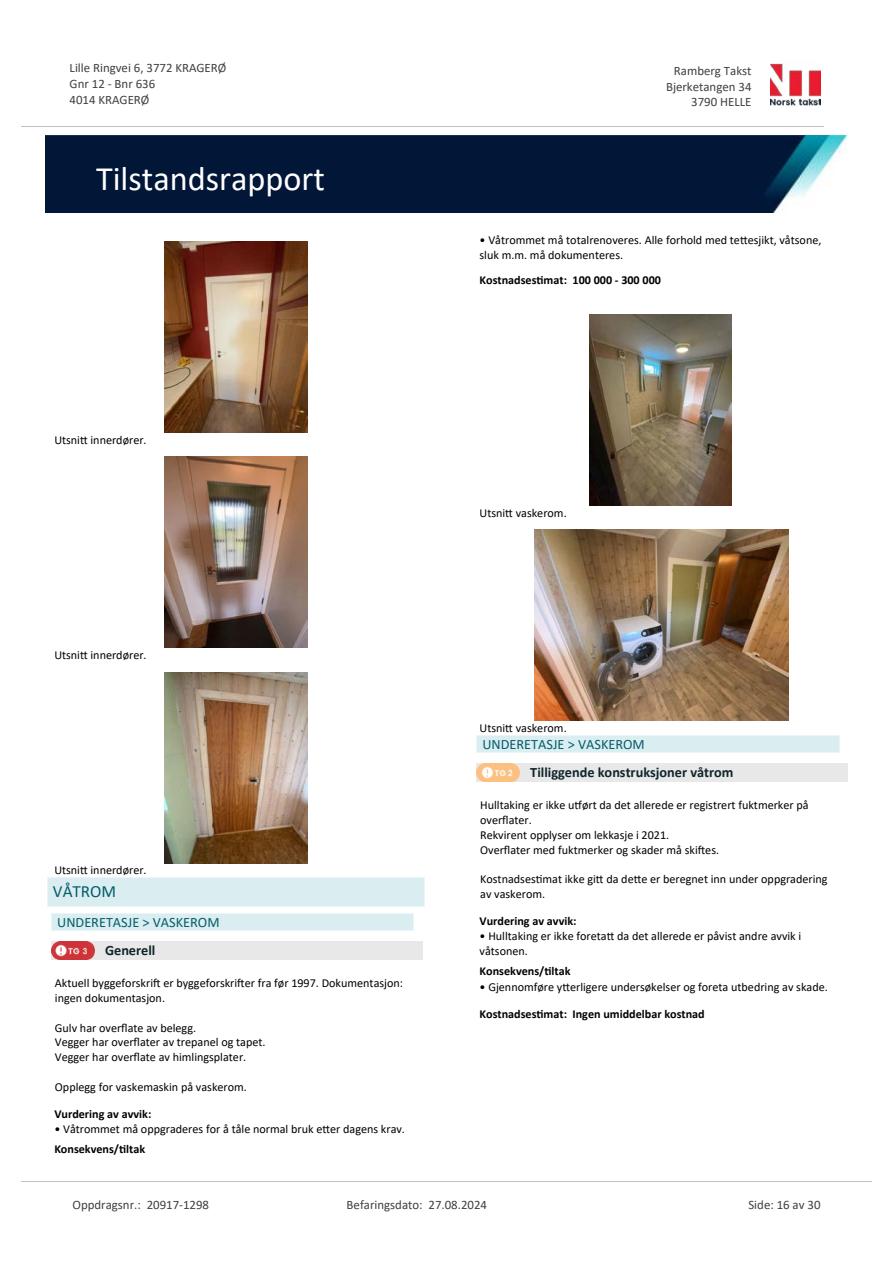
<style>
.page{position:relative;width:893px;height:1263px;background:#fff}
.page>*{position:absolute;margin:0;border:0;box-sizing:border-box;transform-origin:0 0}
.t1{font:34.35px "Calibri";color:#fff}
.t2{font:17.1px "Calibri";color:#065c69}
.t3{font:14.25px "Calibri";color:#065c69}
.t4{font:700 14.25px "Calibri";color:#0f252c}
.t5{font:12.9px/15.8px "Calibri";color:#404040}
.t6{font:12.15px/14.9px "Calibri";color:#000}
.t7{font:700 12.15px "Calibri";color:#000}
</style>
<div class="page">
<img style="left:165px;top:241px;width:142px;height:191px">
<img style="left:165px;top:457px;width:142px;height:191px">
<img style="left:165px;top:672px;width:142px;height:191px">
<div style="left:47px;top:877px;width:377px;height:29px;background:#daeef2"></div>
<svg style="left:47px;top:878px;width:1px;height:28px"></svg>
<svg style="left:424px;top:877px;width:1px;height:29px"></svg>
<hr style="left:47px;top:877px;width:377px;height:1px;background:#eaf5f7">
<hr style="left:47px;top:906px;width:377px;height:1px;background:#eaf5f7">
<div style="left:51px;top:941px;width:372px;height:19px;background:#e8e8e8"></div>
<svg style="left:56px;top:946px;width:39px;height:14px"></svg>
<img style="left:51px;top:941px;width:43px;height:18px">
<div style="left:51px;top:913px;width:363px;height:18px;background:#daeef2"></div>
<svg style="left:51px;top:914px;width:1px;height:17px"></svg>
<hr style="left:51px;top:913px;width:363px;height:1px;background:#eaf5f7">
<hr style="left:51px;top:931px;width:363px;height:1px;background:#eaf5f7">
<img style="left:589px;top:314px;width:143px;height:191px">
<img style="left:534px;top:530px;width:254px;height:190px">
<div style="left:477px;top:763px;width:371px;height:19px;background:#e8e8e8"></div>
<svg style="left:481px;top:768px;width:39px;height:14px"></svg>
<img style="left:477px;top:763px;width:42px;height:18px">
<div style="left:477px;top:735px;width:362px;height:18px;background:#daeef2"></div>
<svg style="left:839px;top:735px;width:1px;height:18px"></svg>
<hr style="left:477px;top:735px;width:362px;height:1px;background:#eaf5f7">
<hr style="left:477px;top:753px;width:362px;height:1px;background:#eaf5f7">
<img style="left:770px;top:63px;width:51px;height:43px">
<hr style="left:21px;top:127px;width:802px;height:1px;background:#c0c0c0">
<img style="left:46px;top:135px;width:800px;height:78px">
<hr style="left:21px;top:1181px;width:851px;height:1px;background:#c0c0c0">
<p class="t5" style="left:70px;top:60px;width:158px">Lille Ringvei 6, 3772 KRAGERØ<br>Gnr 12 - Bnr 636<br>4014 KRAGERØ</p>
<p class="t5" style="left:674px;top:63px;width:79px">Ramberg Takst</p>
<p class="t5" style="left:666px;top:78px;width:87px">Bjerketangen 34</p>
<p class="t5" style="left:691px;top:94px;width:62px">3790 HELLE</p>
<h1 class="t1" style="left:96px;top:155px;width:230px">Tilstandsrapport</h1>
<p class="t6" style="left:54px;top:432px;width:94px">Utsni琀琀 innerdører.</p>
<p class="t6" style="left:54px;top:647px;width:94px">Utsni琀琀 innerdører.</p>
<p class="t6" style="left:54px;top:862px;width:94px">Utsni琀琀 innerdører.</p>
<h2 class="t2" style="left:53px;top:880px;width:65px">VÅTROM</h2>
<p class="t3" style="left:57px;top:912px;width:164px">UNDERETASJE &gt; VASKEROM</p>
<p class="t4" style="left:105px;top:940px;width:52px">Generell</p>
<p class="t6" style="left:55px;top:975px;width:350px">Aktuell byggeforskri昀琀 er byggeforskri昀琀er fra før 1997. Dokumentasjon: ingen dokumentasjon.</p>
<p class="t6" style="left:55px;top:1020px;width:212px">Gulv har over昀氀ate av belegg.<br>Vegger har over昀氀ater av trepanel og tapet.<br>Vegger har over昀氀ate av himlingsplater.</p>
<p class="t6" style="left:55px;top:1079px;width:193px">Opplegg for vaskemaskin på vaskerom.</p>
<p class="t7" style="left:54px;top:1105px;width:98px">Vurdering av avvik:</p>
<p class="t6" style="left:54px;top:1121px;width:352px">• Våtrommet må oppgraderes for å tåle normal bruk e琀琀er dagens krav.</p>
<p class="t7" style="left:54px;top:1141px;width:92px">Konsekvens/琀椀ltak</p>
<p class="t6" style="left:480px;top:232px;width:343px">• Våtrommet må totalrenoveres. Alle forhold med te琀琀esjikt, våtsone, sluk m.m. må dokumenteres.</p>
<p class="t7" style="left:480px;top:272px;width:183px">Kostnadses琀椀mat: 100 000 - 300 000</p>
<p class="t6" style="left:480px;top:505px;width:89px">Utsni琀琀 vaskerom.</p>
<p class="t6" style="left:480px;top:720px;width:89px">Utsni琀琀 vaskerom.</p>
<p class="t4" style="left:530px;top:762px;width:205px">Tilliggende konstruksjoner våtrom</p>
<p class="t6" style="left:480px;top:797px;width:330px">Hulltaking er ikke u琀昀ørt da det allerede er registrert fuktmerker på over昀氀ater.<br>Rekvirent opplyser om lekkasje i 2021.<br>Over昀氀ater med fuktmerker og skader må ski昀琀es.</p>
<p class="t6" style="left:480px;top:871px;width:349px">Kostnadses琀椀mat ikke gi琀琀 da de琀琀e er beregnet inn under oppgradering av vaskerom.</p>
<p class="t3" style="left:482px;top:734px;width:164px">UNDERETASJE &gt; VASKEROM</p>
<p class="t7" style="left:480px;top:912px;width:98px">Vurdering av avvik:</p>
<p class="t6" style="left:480px;top:928px;width:323px">• Hulltaking er ikke foreta琀琀 da det allerede er påvist andre avvik i våtsonen.</p>
<p class="t7" style="left:480px;top:963px;width:92px">Konsekvens/琀椀ltak</p>
<p class="t6" style="left:480px;top:979px;width:350px">• Gjennomføre y琀琀erligere undersøkelser og foreta utbedring av skade.</p>
<p class="t7" style="left:480px;top:1005px;width:227px">Kostnadses琀椀mat: Ingen umiddelbar kostnad</p>
<p class="t5" style="left:72px;top:1197px;width:138px">Oppdragsnr.: 20917-1298</p>
<p class="t5" style="left:347px;top:1197px;width:142px">Befaringsdato: 27.08.2024</p>
<p class="t5" style="left:748px;top:1197px;width:74px">Side: 16 av 30</p>
</div>
